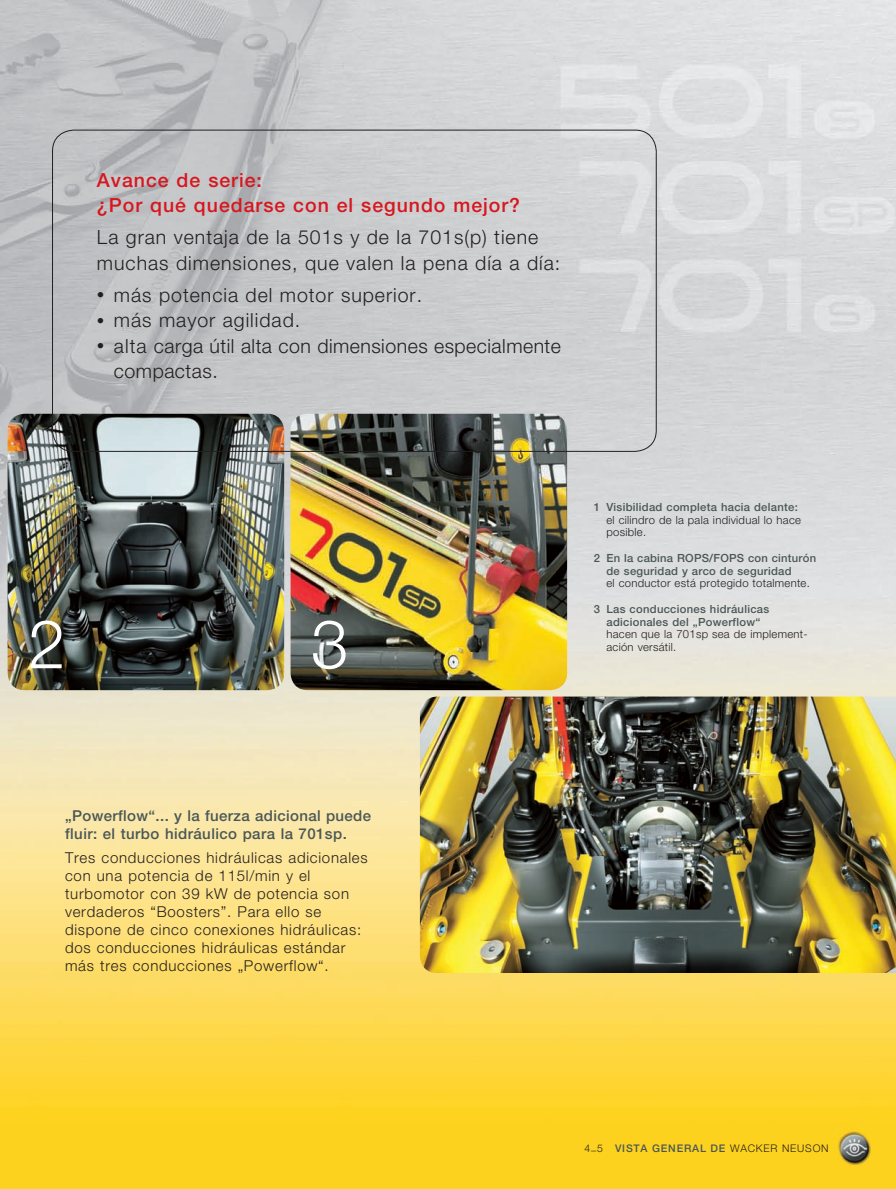
<style>
.page{position:relative;width:896px;height:1189px;background:#fff}
.page>*{position:absolute;margin:0;border:0;box-sizing:border-box;transform-origin:0 0}
.t1{font:300 67.5px "Helvetica Neue";color:#fff}
.t2{font:300 19.5px/25.5px "Helvetica Neue";letter-spacing:.05em;color:#231f20}
.t3{font:300 19.5px/25.5px "Helvetica Neue";letter-spacing:.025em;color:#231f20}
.t4{font:500 19.5px/25.5px "Helvetica Neue";letter-spacing:.05em;color:#d7171f}
.t5{font:300 15px/18px "Helvetica Neue";letter-spacing:.05em;color:#231f20}
.t6{font:500 15px/18px "Helvetica Neue";letter-spacing:.03em;color:#4a5757}
.t7{font:500 11.25px/12.8px "Helvetica Neue";letter-spacing:.025em;color:#4a5757}
.t8{font:300 11.25px/12.8px "Helvetica Neue";letter-spacing:.025em;color:#231f20}
.t9{font:300 10.5px "Helvetica Neue";letter-spacing:.075em;color:#231f20}
.s1{font-size:15px}
.s2{font-weight:500;color:#4a5757}
</style>
<div class="page">
<img style="left:0;top:0;width:895px;height:1189px">
<img style="left:8px;top:414px;width:276px;height:276px">
<img style="left:290px;top:414px;width:277px;height:276px">
<img style="left:420px;top:696px;width:475px;height:277px">
<img style="left:833px;top:1127px;width:42px;height:42px">
<h2 class="t4" style="left:97px;top:167px;width:424px">Avance de serie:<br>¿Por qué quedarse con el segundo mejor?</h2>
<h2 class="t2" style="left:97px;top:224px;width:465px">La gran ventaja de la 501s y de la 701s(p) tiene muchas dimensiones, que valen la pena día a día:</h2>
<h2 class="t2" style="left:97px;top:282px;width:326px"><span class="s1">•</span> más potencia del motor superior.</h2>
<h2 class="t2" style="left:97px;top:307px;width:205px"><span class="s1">•</span> más mayor agilidad.</h2>
<h2 class="t3" style="left:114px;top:333px;width:448px;text-indent:-17px"><span class="s1">•</span> alta carga útil alta con dimensiones especialmente compactas.</h2>
<h1 class="t1" style="left:28px;top:603px;width:39px">2</h1>
<h1 class="t1" style="left:311px;top:603px;width:39px">3</h1>
<p class="t7" style="left:593px;top:500px;width:205px">1 Visibilidad completa hacia delante:</p>
<p class="t8" style="left:606px;top:513px;width:196px">el cilindro de la pala individual lo hace posible.</p>
<p class="t7" style="left:606px;top:551px;width:211px;text-indent:-13px">2 En la cabina ROPS/FOPS con cinturón de seguridad y arco de seguridad</p>
<p class="t8" style="left:606px;top:577px;width:205px">el conductor está protegido totalmente.</p>
<p class="t7" style="left:593px;top:602px;width:177px;text-align:center">3 Las conducciones hidráulicas adicionales del „Powerflow“</p>
<p class="t8" style="left:606px;top:628px;width:202px">hacen que la 701sp sea de implement-</p>
<p class="t8" style="left:606px;top:640px;width:71px">ación versátil.</p>
<p class="t6" style="left:65px;top:806px;width:307px">„Powerflow“... y la fuerza adicional puede fluir: el turbo hidráulico para la 701sp.</p>
<p class="t5" style="left:65px;top:849px;width:304px">Tres conducciones hidráulicas adicionales con una potencia de 115l/min y el turbomotor con 39 kW de potencia son verdaderos “Boosters”. Para ello se dispone de cinco conexiones hidráulicas: dos conducciones hidráulicas estándar más tres conducciones „Powerflow“.</p>
<p class="t9" style="left:584px;top:1141px;width:245px">4_5 <span class="s2">VISTA GENERAL DE</span> WACKER NEUSON</p>
</div>
